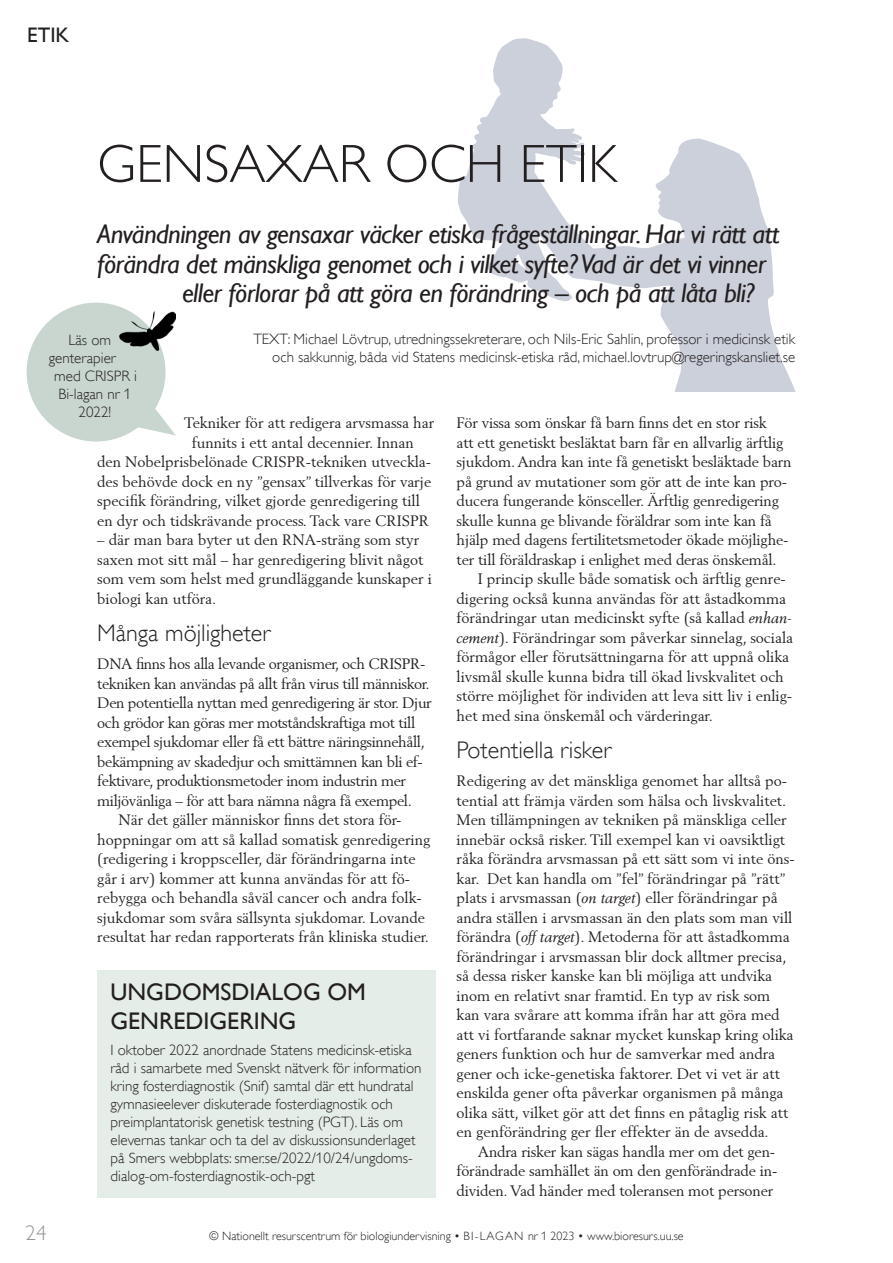
<style>
.page{position:relative;width:893px;height:1263px;background:#fff}
.page>*{position:absolute;margin:0;border:0;box-sizing:border-box;transform-origin:0 0}
.t1{font:300 54px "Gill Alt One";color:#231f20}
.t2{font:italic 27px "Gill Alt One";letter-spacing:-.02em;color:#231f20}
.t3{font:300 24px "Gill Alt One";color:#231f20}
.t4{font:24px/28.8px "Gill Alt One";color:#231f20}
.t5{font:21px "Gill Alt One";color:#231f20}
.t6{font:300 21px "Gill Alt One";color:#939598}
.t7{font:15px/19.5px "Berling";color:#231f20}
.t8{font:300 15px/18px "Gill Alt One";color:#231f20}
.t9{font:15px "Berling";letter-spacing:-.025em;color:#231f20}
.t10{font:300 12px "Gill Alt One";color:#231f20}
.s1{font-style:italic}
</style>
<div class="page">
<svg style="left:458px;top:38px;width:316px;height:354px"></svg>
<svg style="left:531px;top:113px;width:54px;height:52px"></svg>
<svg style="left:472px;top:133px;width:13px;height:17px"></svg>
<svg style="left:761px;top:295px;width:35px;height:97px"></svg>
<div style="left:98px;top:971px;width:338px;height:227px;background:#e5ede8"></div>
<svg style="left:27px;top:303px;width:149px;height:138px"></svg>
<img style="left:119px;top:311px;width:56px;height:40px">
<h3 class="t5" style="left:27px;top:22px;width:44px">ETIK</h3>
<h1 class="t1" style="left:97px;top:141px;width:521px">GENSAXAR OCH ETIK</h1>
<h2 class="t2" style="left:97px;top:223px;width:684px">Användningen av gensaxar väcker etiska frågeställningar. Har vi rätt att</h2>
<h2 class="t2" style="left:97px;top:252px;width:670px">förändra det mänskliga genomet och i vilket syfte? Vad är det vi vinner</h2>
<h2 class="t2" style="left:182px;top:282px;width:574px">eller förlorar på att göra en förändring – och på att låta bli?</h2>
<p class="t8" style="left:253px;top:331px;width:543px;text-align:right">TEXT: Michael Lövtrup, utredningssekreterare, och Nils-Eric Sahlin, professor i medicinsk etik och sakkunnig, båda vid Statens medicinsk-etiska råd, michael.lovtrup@regeringskansliet.se</p>
<p class="t8" style="left:69px;top:332px;width:44px">Läs om</p>
<p class="t8" style="left:49px;top:350px;width:69px">genterapier</p>
<p class="t8" style="left:54px;top:368px;width:84px">med CRISPR i</p>
<p class="t8" style="left:58px;top:386px;width:75px">Bi-lagan nr 1</p>
<p class="t8" style="left:79px;top:404px;width:34px">2022!</p>
<p class="t7" style="left:457px;top:413px;width:312px">För vissa som önskar få barn finns det en stor risk</p>
<p class="t7" style="left:457px;top:434px;width:328px">att ett genetiskt besläktat barn får en allvarlig ärftlig</p>
<p class="t7" style="left:457px;top:453px;width:337px">sjukdom. Andra kan inte få genetiskt besläktade barn</p>
<p class="t7" style="left:457px;top:473px;width:332px">på grund av mutationer som gör att de inte kan pro-</p>
<p class="t7" style="left:457px;top:492px;width:324px">ducera fungerande könsceller. Ärftlig genredigering</p>
<p class="t7" style="left:457px;top:512px;width:317px">skulle kunna ge blivande föräldrar som inte kan få</p>
<p class="t7" style="left:457px;top:531px;width:333px">hjälp med dagens fertilitetsmetoder ökade möjlighe-</p>
<p class="t7" style="left:457px;top:551px;width:322px">ter till föräldraskap i enlighet med deras önskemål.</p>
<p class="t7" style="left:478px;top:570px;width:310px">I princip skulle både somatisk och ärftlig genre-</p>
<p class="t7" style="left:457px;top:590px;width:331px">digering också kunna användas för att åstadkomma</p>
<p class="t7" style="left:457px;top:609px;width:337px">förändringar utan medicinskt syfte (så kallad <span class="s1">enhan-</span></p>
<p class="t7" style="left:457px;top:629px;width:338px"><span class="s1">cement</span>). Förändringar som påverkar sinnelag, sociala</p>
<p class="t7" style="left:457px;top:648px;width:334px">förmågor eller förutsättningarna för att uppnå olika</p>
<p class="t7" style="left:457px;top:668px;width:329px">livsmål skulle kunna bidra till ökad livskvalitet och</p>
<p class="t7" style="left:457px;top:687px;width:337px">större möjlighet för individen att leva sitt liv i enlig-</p>
<p class="t7" style="left:457px;top:707px;width:258px">het med sina önskemål och värderingar.</p>
<h3 class="t3" style="left:457px;top:740px;width:156px">Potentiella risker</h3>
<p class="t7" style="left:457px;top:772px;width:340px">Redigering av det mänskliga genomet har alltså po&shy;tential att främja värden som hälsa och livskvalitet.<br>Men tillämpningen av tekniken på mänskliga celler innebär också risker. Till exempel kan vi oavsiktligt råka förändra arvsmassan på ett sätt som vi inte öns&shy;kar. Det kan handla om ”fel” förändringar på ”rätt” plats i arvsmassan (<span class="s1">on target</span>) eller förändringar på andra ställen i arvsmassan än den plats som man vill förändra (<span class="s1">off target</span>). Metoderna för att åstadkomma förändringar i arvsmassan blir dock alltmer precisa, så dessa risker kanske kan bli möjliga att undvika inom en relativt snar framtid. En typ av risk som kan vara svårare att komma ifrån har att göra med att vi fortfarande saknar mycket kunskap kring olika geners funktion och hur de samverkar med andra gener och icke-genetiska faktorer. Det vi vet är att enskilda gener ofta påverkar organismen på många olika sätt, vilket gör att det finns en påtaglig risk att en genförändring ger fler effekter än de avsedda.</p>
<p class="t7" style="left:457px;top:1143px;width:322px;text-indent:21px">Andra risker kan sägas handla mer om det gen&shy;förändrade samhället än om den genförändrade in&shy;dividen. Vad händer med toleransen mot personer</p>
<p class="t7" style="left:184px;top:414px;width:252px">Tekniker för att redigera arvsmassa har</p>
<p class="t7" style="left:192px;top:434px;width:223px">funnits i ett antal decennier. Innan</p>
<p class="t7" style="left:97px;top:453px;width:335px">den Nobelprisbelönade CRISPR-tekniken utveckla-</p>
<p class="t7" style="left:97px;top:473px;width:335px">des behövde dock en ny ”gensax” tillverkas för varje</p>
<p class="t7" style="left:97px;top:491px;width:324px">specifik förändring, vilket gjorde genredigering till</p>
<p class="t7" style="left:97px;top:512px;width:333px">en dyr och tidskrävande process. Tack vare CRISPR</p>
<p class="t7" style="left:97px;top:531px;width:336px">– där man bara byter ut den RNA-sträng som styr saxen mot sitt mål – har genredigering blivit något som vem som helst med grundläggande kunskaper i biologi kan utföra.</p>
<h3 class="t3" style="left:97px;top:623px;width:175px">Många möjligheter</h3>
<p class="t9" style="left:97px;top:655px;width:330px">DNA finns hos alla levande organismer, och CRISPR-</p>
<p class="t9" style="left:97px;top:677px;width:334px">tekniken kan användas på allt från virus till människor.</p>
<p class="t9" style="left:97px;top:696px;width:336px">Den potentiella nyttan med genredigering är stor. Djur</p>
<p class="t9" style="left:97px;top:716px;width:319px">och grödor kan göras mer motståndskraftiga mot till</p>
<p class="t9" style="left:97px;top:735px;width:329px">exempel sjukdomar eller få ett bättre näringsinnehåll,</p>
<p class="t9" style="left:97px;top:755px;width:327px">bekämpning av skadedjur och smittämnen kan bli ef-</p>
<p class="t9" style="left:97px;top:774px;width:310px">fektivare, produktionsmetoder inom industrin mer</p>
<p class="t9" style="left:97px;top:794px;width:316px">miljövänliga – för att bara nämna några få exempel.</p>
<p class="t7" style="left:118px;top:810px;width:285px">När det gäller människor finns det stora för-</p>
<p class="t7" style="left:97px;top:831px;width:335px">hoppningar om att så kallad somatisk genredigering</p>
<p class="t7" style="left:97px;top:850px;width:320px">(redigering i kroppsceller, där förändringarna inte</p>
<p class="t7" style="left:97px;top:870px;width:314px">går i arv) kommer att kunna användas för att fö-</p>
<p class="t7" style="left:97px;top:889px;width:326px">rebygga och behandla såväl cancer och andra folk-</p>
<p class="t7" style="left:97px;top:909px;width:329px">sjukdomar som svåra sällsynta sjukdomar. Lovande</p>
<p class="t7" style="left:97px;top:928px;width:333px">resultat har redan rapporterats från kliniska studier.</p>
<h3 class="t4" style="left:111px;top:977px;width:257px">UNGDOMSDIALOG OM<br>GENREDIGERING</h3>
<p class="t8" style="left:111px;top:1042px;width:312px">I oktober 2022 anordnade Statens medicinsk-etiska råd i samarbete med Svenskt nätverk för information kring fosterdiagnostik (Snif) samtal där ett hundratal gymnasieelever diskuterade fosterdiagnostik och preimplantatorisk genetisk testning (PGT). Läs om elevernas tankar och ta del av diskussionsunderlaget på Smers webbplats: smer.se/2022/10/24/ungdoms&shy;dialog-om-fosterdiagnostik-och-pgt</p>
<h3 class="t6" style="left:26px;top:1224px;width:22px">24</h3>
<p class="t10" style="left:209px;top:1231px;width:476px">© Nationellt resurscentrum för biologiundervisning • BI-LAGAN nr 1 2023 • www.bioresurs.uu.se</p>
</div>
